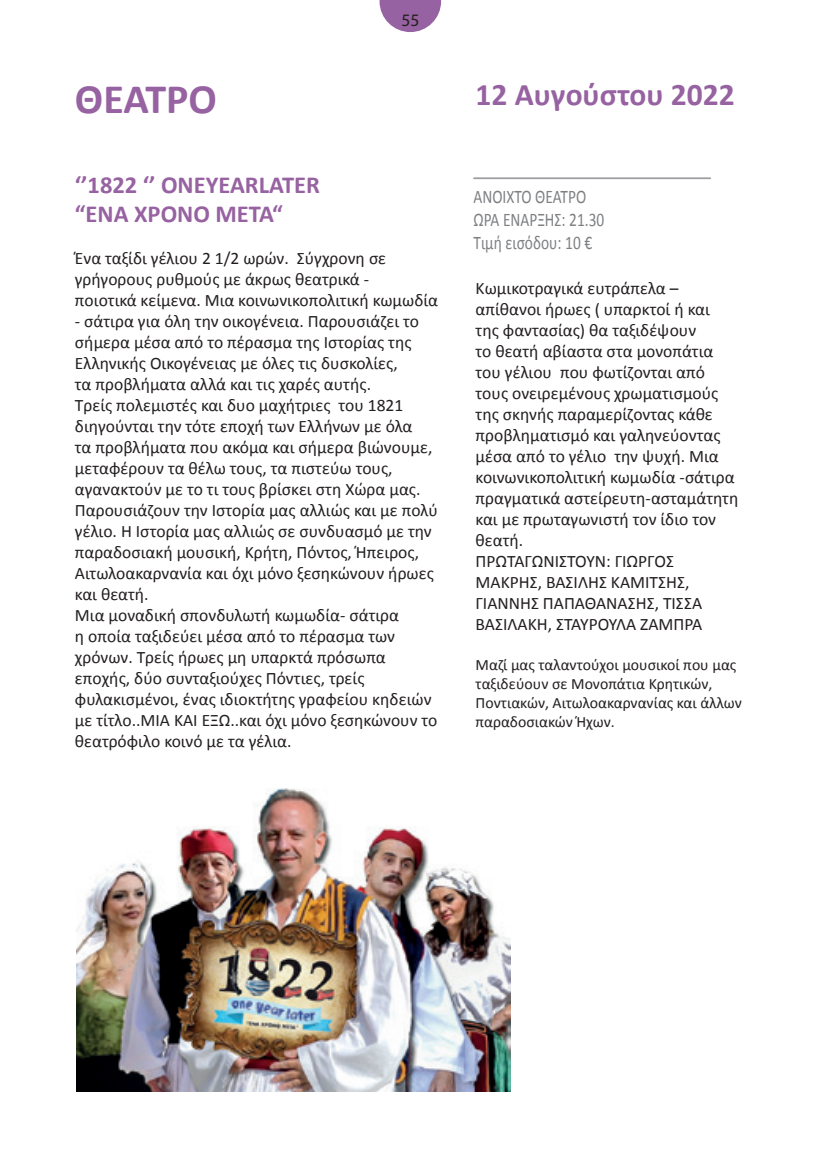
<style>
.page{position:relative;width:819px;height:1166px;background:#fff}
.page>*{position:absolute;margin:0;border:0;box-sizing:border-box;transform-origin:0 0}
.t1{font:700 42px "Calibri";color:#9762a1}
.t2{font:700 31.5px "Calibri";color:#9762a1}
.t3{font:700 24.5px/29.4px "Calibri";color:#9762a1}
.t4{font:19.25px/23.1px "Calibri";color:#7e8083;scale:.8 1}
.t5{font:17.5px/21px "Calibri";color:#231f20}
.t6{font:17.5px "Myriad Pro";color:#231f20}
.t7{font:15.75px/18.9px "Calibri";color:#231f20}
</style>
<div class="page">
<svg style="left:379px;top:0;width:62px;height:32px"></svg>
<hr style="left:473px;top:177px;width:237px;height:2px;background:#9b9da0">
<img style="left:76px;top:788px;width:434px;height:303px">
<h1 class="t1" style="left:75px;top:72px;width:95px">ΘΕΑΤΡΟ</h1>
<p class="t6" style="left:401px;top:9px;width:19px">55</p>
<h3 class="t3" style="left:75px;top:170px;width:246px">‘’1822 ‘’ ONEYEARLATER “ΕΝΑ ΧΡΟΝΟ ΜΕΤΑ“</h3>
<p class="t5" style="left:75px;top:248px;width:365px">Ένα ταξίδι γέλιου 2 1/2 ωρών. Σύγχρονη σε γρήγορους ρυθμούς με άκρως θεατρικά -<br>ποιοτικά κείμενα. Μια κοινωνικοπολιτική κωμωδία</p>
<p class="t5" style="left:75px;top:311px;width:364px">- σάτιρα για όλη την οικογένεια. Παρουσιάζει το σήμερα μέσα από το πέρασμα της Ιστορίας της Ελληνικής Οικογένειας με όλες τις δυσκολίες,<br>τα προβλήματα αλλά και τις χαρές αυτής.<br>Τρείς πολεμιστές και δυο μαχήτριες του 1821 διηγούνται την τότε εποχή των Ελλήνων με όλα<br>τα προβλήματα που ακόμα και σήμερα βιώνουμε, μεταφέρουν τα θέλω τους, τα πιστεύω τους, αγανακτούν με το τι τους βρίσκει στη Χώρα μας.<br>Παρουσιάζουν την Ιστορία μας αλλιώς και με πολύ γέλιο. Η Ιστορία μας αλλιώς σε συνδυασμό με την παραδοσιακή μουσική, Κρήτη, Πόντος, Ήπειρος, Αιτωλοακαρνανία και όχι μόνο ξεσηκώνουν ήρωες και θεατή.<br>Μια μοναδική σπονδυλωτή κωμωδία- σάτιρα<br>η οποία ταξιδεύει μέσα από το πέρασμα των χρόνων. Τρείς ήρωες μη υπαρκτά πρόσωπα εποχής, δύο συνταξιούχες Πόντιες, τρείς φυλακισμένοι, ένας ιδιοκτήτης γραφείου κηδειών με τίτλο..ΜΙΑ ΚΑΙ ΕΞΩ..και όχι μόνο ξεσηκώνουν το θεατρόφιλο κοινό με τα γέλια.</p>
<h2 class="t2" style="left:475px;top:74px;width:261px">12 Αυγούστου 2022</h2>
<p class="t4" style="left:473px;top:185px;width:165px">ΑΝΟΙΧΤΟ ΘΕΑΤΡΟ<br>ΩΡΑ ΕΝΑΡΞΗΣ: 21.30<br>Tιμή εισόδου: 10 €</p>
<p class="t5" style="left:475px;top:278px;width:264px">Κωμικοτραγικά ευτράπελα – απίθανοι ήρωες ( υπαρκτοί ή και<br>της φαντασίας) θα ταξιδέψουν<br>το θεατή αβίαστα στα μονοπάτια του γέλιου που φωτίζονται από τους ονειρεμένους χρωματισμούς της σκηνής παραμερίζοντας κάθε προβληματισμό και γαληνεύοντας μέσα από το γέλιο την ψυχή. Μια κοινωνικοπολιτική κωμωδία -σάτιρα πραγματικά αστείρευτη-ασταμάτητη και με πρωταγωνιστή τον ίδιο τον θεατή.<br>ΠΡΩΤΑΓΩΝΙΣΤΟΥΝ: ΓΙΩΡΓΟΣ<br>ΜΑΚΡΗΣ, ΒΑΣΙΛΗΣ ΚΑΜΙΤΣΗΣ,<br>ΓΙΑΝΝΗΣ ΠΑΠΑΘΑΝΑΣΗΣ, ΤΙΣΣΑ<br>ΒΑΣΙΛΑΚΗ, ΣΤΑΥΡΟΥΛΑ ΖΑΜΠΡΑ</p>
<p class="t7" style="left:475px;top:655px;width:268px">Μαζί μας ταλαντούχοι μουσικοί που μας ταξιδεύουν σε Μονοπάτια Κρητικών, Ποντιακών, Αιτωλοακαρνανίας και άλλων παραδοσιακών Ήχων.</p>
</div>
